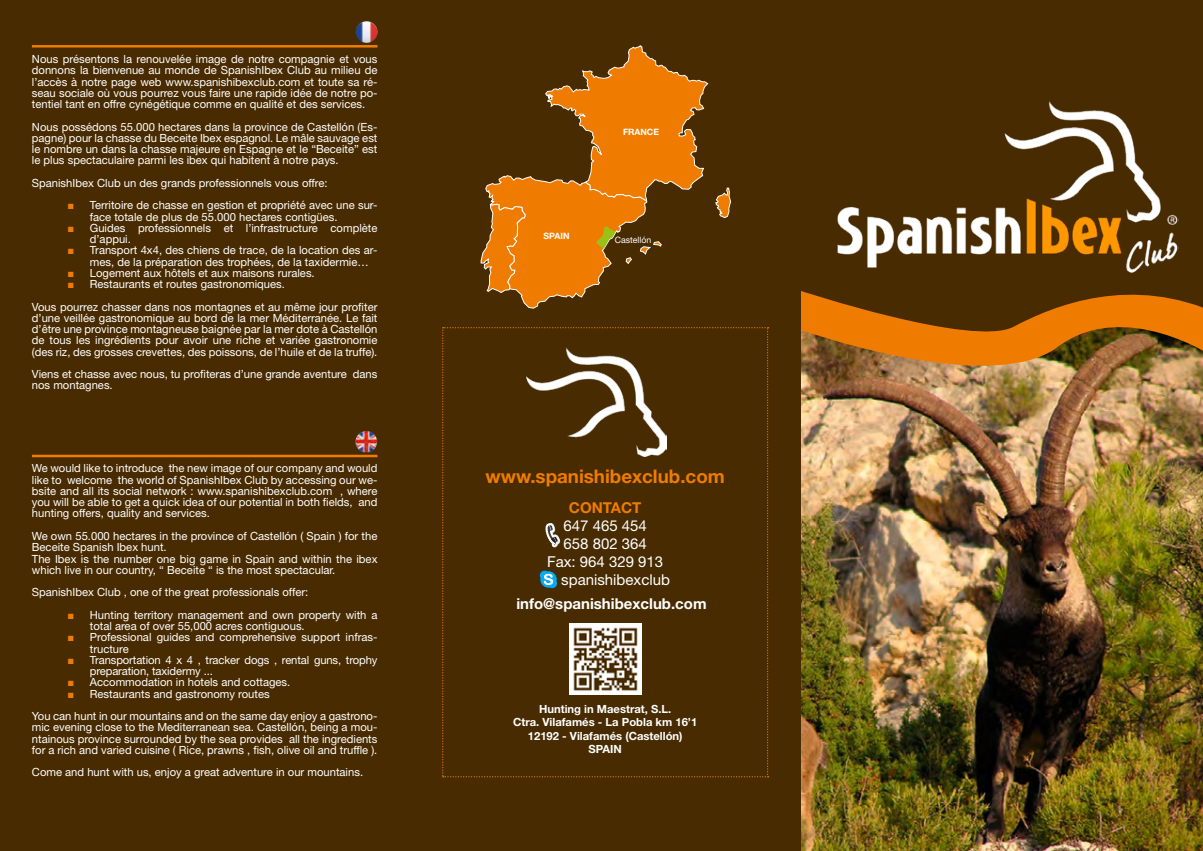
<style>
.page{position:relative;width:1203px;height:851px;background:#fff}
.page>*{position:absolute;margin:0;border:0;box-sizing:border-box;transform-origin:0 0}
.t1{font:700 18.75px "Helvetica Neue LT Std";color:#ef7c00}
.t2{font:15px "Helvetica Neue LT Std";color:#fff}
.t3{font:700 15px "Helvetica Neue LT Std";color:#fff}
.t4{font:700 15px "Helvetica Neue LT Std";color:#ef7c00}
.t5{font:11.25px/11.2px "Helvetica Neue LT Std";color:#fff}
.t6{font:700 11.25px/13.5px "Helvetica Neue LT Std";color:#fff;text-align:center}
.t7{font:700 8.75px "Helvetica Neue LT Std";color:#fff}
.t8{font:8.75px "Helvetica Neue LT Std";color:#fff}
.s1{font-family:"Arial";color:#ef7c00}
</style>
<div class="page">
<div style="left:0;top:0;width:1203px;height:850px;background:#482b00"></div>
<img style="left:801px;top:397px;width:402px;height:453px">
<img style="left:837px;top:101px;width:341px;height:171px">
<img style="left:801px;top:291px;width:402px;height:106px">
<svg style="left:480px;top:45px;width:251px;height:264px"></svg>
<svg style="left:442px;top:327px;width:326px;height:450px"></svg>
<hr style="left:32px;top:45px;width:345px;height:3px;background:#ef7c00">
<hr style="left:32px;top:454px;width:345px;height:3px;background:#ef7c00">
<img style="left:355px;top:431px;width:22px;height:21px;border-radius:11px">
<img style="left:356px;top:21px;width:21px;height:22px;border-radius:11px">
<p class="t5" style="left:32px;top:53px;width:347px;text-align:justify">Nous présentons la renouvelée image de notre compagnie et vous donnons la bienvenue au monde de SpanishIbex Club au milieu de l’accès à notre page web www.spanishibexclub.com et toute sa ré&shy;seau sociale où vous pourrez vous faire une rapide idée de notre po&shy;tentiel tant en offre cynégétique comme en qualité et des services.</p>
<p class="t5" style="left:32px;top:121px;width:347px;text-align:justify">Nous possédons 55.000 hectares dans la province de Castellón (Es&shy;pagne) pour la chasse du Beceite Ibex espagnol. Le mâle sauvage est le nombre un dans la chasse majeure en Espagne et le “Beceite” est le plus spectaculaire parmi les ibex qui habitent à notre pays.</p>
<p class="t5" style="left:32px;top:177px;width:297px">SpanishIbex Club un des grands professionnels vous offre:</p>
<p class="t5" style="left:90px;top:199px;width:289px;text-indent:-22px"><span class="s1">■</span> Territoire de chasse en gestion et propriété avec une sur&shy;face totale de plus de 55.000 hectares contigües.</p>
<p class="t5" style="left:90px;top:222px;width:289px;text-indent:-23px"><span class="s1">■</span> Guides professionnels et l’infrastructure complète d’appui.</p>
<p class="t5" style="left:90px;top:244px;width:289px;text-indent:-23px"><span class="s1">■</span> Transport 4x4, des chiens de trace, de la location des ar&shy;mes, de la préparation des trophées, de la taxidermie…</p>
<p class="t5" style="left:67px;top:267px;width:249px"><span class="s1">■</span> Logement aux hôtels et aux maisons rurales.</p>
<p class="t5" style="left:32px;top:273px;width:347px;line-height:22.5px;text-indent:35px"><span class="s1">■</span> Restaurants et routes gastronomiques.<br>Vous pourrez chasser dans nos montagnes et au même jour profiter</p>
<p class="t5" style="left:32px;top:312px;width:347px;text-align:justify">d’une veillée gastronomique au bord de la mer Méditerranée. Le fait d’être une province montagneuse baignée par la mer dote à Castellón de tous les ingrédients pour avoir une riche et variée gastronomie (des riz, des grosses crevettes, des poissons, de l’huile et de la truffe).</p>
<p class="t5" style="left:32px;top:368px;width:347px">Viens et chasse avec nous, tu profiteras d’une grande aventure dans nos montagnes.</p>
<p class="t5" style="left:32px;top:462px;width:347px;text-align:justify">We would like to introduce the new image of our company and would like to welcome the world of SpanishIbex Club by accessing our we&shy;bsite and all its social network : www.spanishibexclub.com , where you will be able to get a quick idea of our potential in both fields, and hunting offers, quality and services.</p>
<p class="t5" style="left:32px;top:530px;width:347px">We own 55.000 hectares in the province of Castellón ( Spain ) for the Beceite Spanish Ibex hunt.<br>The Ibex is the number one big game in Spain and within the ibex which live in our country, “ Beceite “ is the most spectacular.</p>
<p class="t5" style="left:32px;top:586px;width:278px">SpanishIbex Club , one of the great professionals offer:</p>
<p class="t5" style="left:90px;top:609px;width:289px;text-indent:-23px"><span class="s1">■</span> Hunting territory management and own property with a total area of over 55,000 acres contiguous.</p>
<p class="t5" style="left:90px;top:631px;width:289px;text-indent:-23px"><span class="s1">■</span> Professional guides and comprehensive support infras&shy;tructure</p>
<p class="t5" style="left:90px;top:654px;width:289px;text-indent:-23px"><span class="s1">■</span> Transportation 4 x 4 , tracker dogs , rental guns, trophy preparation, taxidermy ...</p>
<p class="t5" style="left:67px;top:676px;width:224px"><span class="s1">■</span> Accommodation in hotels and cottages.</p>
<p class="t5" style="left:32px;top:682px;width:347px;line-height:22.5px;text-indent:35px"><span class="s1">■</span> Restaurants and gastronomy routes<br>You can hunt in our mountains and on the same day enjoy a gastrono-</p>
<p class="t5" style="left:32px;top:721px;width:347px;text-align:justify">mic evening close to the Mediterranean sea. Castellón, being a mou&shy;ntainous province surrounded by the sea provides all the ingredients for a rich and varied cuisine ( Rice, prawns , fish, olive oil and truffle ).</p>
<p class="t5" style="left:32px;top:766px;width:333px">Come and hunt with us, enjoy a great adventure in our mountains.</p>
<p class="t7" style="left:543px;top:231px;width:27px">SPAIN</p>
<p class="t7" style="left:623px;top:126px;width:38px">FRANCE</p>
<p class="t8" style="left:615px;top:235px;width:38px">Castellón</p>
<h1 class="t1" style="left:485px;top:465px;width:241px">www.spanishibexclub.com</h1>
<h2 class="t4" style="left:569px;top:498px;width:74px">CONTACT</h2>
<h2 class="t2" style="left:563px;top:517px;width:85px">647 465 454</h2>
<h2 class="t2" style="left:563px;top:535px;width:85px">658 802 364</h2>
<h2 class="t2" style="left:547px;top:553px;width:118px">Fax: 964 329 913</h2>
<h2 class="t2" style="left:561px;top:571px;width:110px">spanishibexclub</h2>
<h2 class="t3" style="left:516px;top:594px;width:192px">info@spanishibexclub.com</h2>
<p class="t6" style="left:513px;top:701px;width:186px">Hunting in Maestrat, S.L.<br>Ctra. Vilafamés - La Pobla km 16’1<br>12192 - Vilafamés (Castellón)<br>SPAIN</p>
</div>
